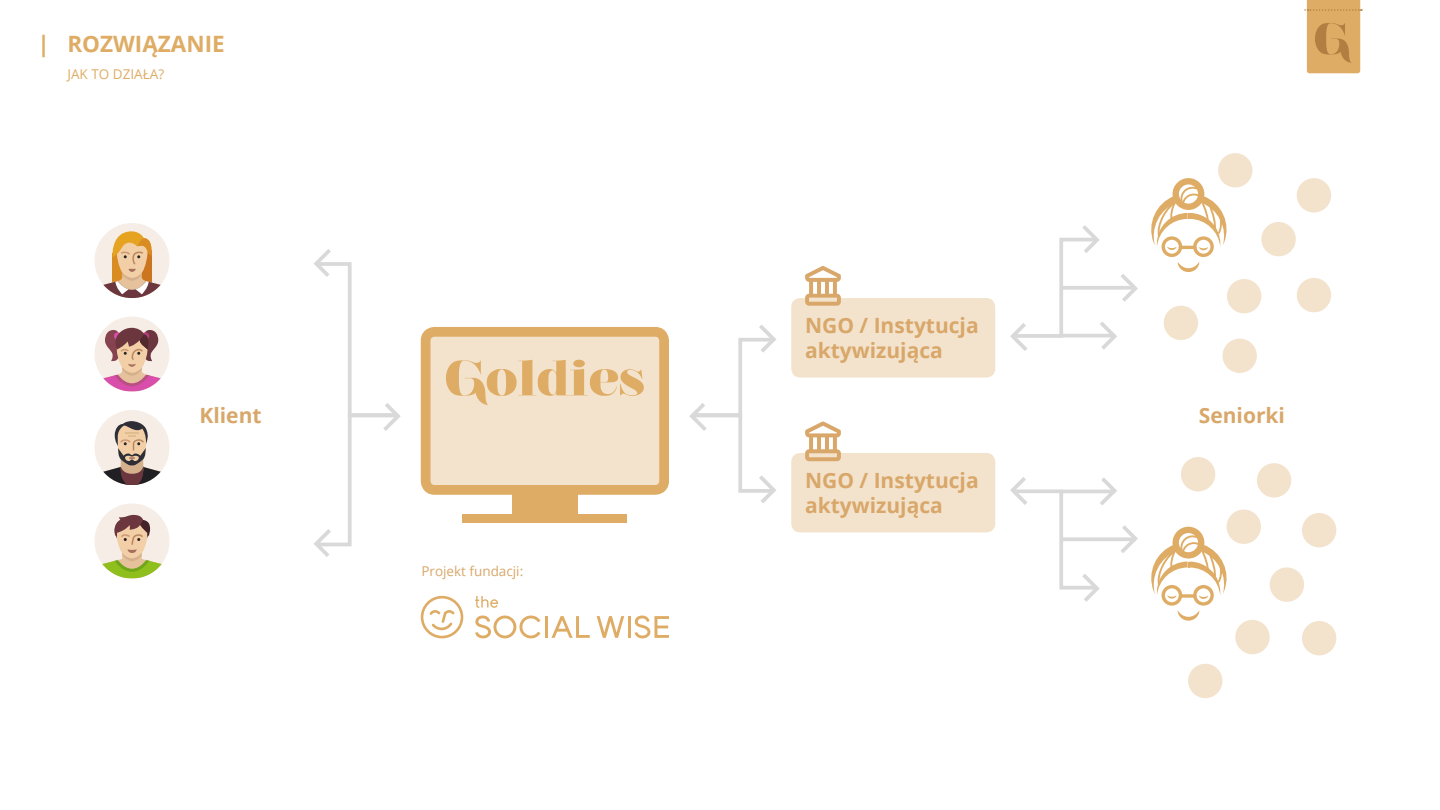
<style>
.page{position:relative;width:1440px;height:810px;background:#fff}
.page>*{position:absolute;margin:0;border:0;box-sizing:border-box;transform-origin:0 0}
.t1{font:700 22.5px "Open Sans";color:#deac64}
.t2{font:700 21px/25.2px "Open Sans";color:#d8a769}
.t3{font:13.5px "Open Sans";color:#d8a769}
.t4{font:13.5px "Open Sans";color:#deac64}
</style>
<div class="page">
<svg style="left:1305px;top:0;width:58px;height:73px;background:#daac6b"></svg>
<div style="left:791px;top:298px;width:204px;height:80px;background:#f3e3cd;border-radius:9px"></div>
<div style="left:791px;top:453px;width:204px;height:79px;background:#f3e3cd;border-radius:9px"></div>
<svg style="left:475px;top:616px;width:65px;height:22px"></svg>
<hr style="left:545px;top:616px;width:3px;height:22px;background:#deac64">
<svg style="left:551px;top:616px;width:39px;height:22px"></svg>
<svg style="left:597px;top:616px;width:27px;height:22px"></svg>
<hr style="left:628px;top:616px;width:3px;height:22px;background:#deac64">
<svg style="left:635px;top:616px;width:34px;height:22px"></svg>
<svg style="left:475px;top:596px;width:23px;height:12px"></svg>
<svg style="left:421px;top:596px;width:42px;height:42px"></svg>
<div style="left:426px;top:332px;width:238px;height:158px;background:#f3e3cd;border-radius:9px"></div>
<div style="left:421px;top:327px;width:248px;height:168px;border:10px solid #deac64;border-radius:9px"></div>
<svg style="left:446px;top:360px;width:198px;height:45px"></svg>
<div style="left:512px;top:491px;width:65px;height:22px;background:#deac64"></div>
<div style="left:463px;top:514px;width:164px;height:8px;background:#deac64"></div>
<svg style="left:1151px;top:178px;width:76px;height:94px"></svg>
<svg style="left:1151px;top:527px;width:80px;height:94px"></svg>
<div style="left:1164px;top:306px;width:34px;height:34px;background:#f3e3cd;border-radius:50%"></div>
<div style="left:1302px;top:513px;width:34px;height:34px;background:#f3e3cd;border-radius:50%"></div>
<div style="left:1302px;top:621px;width:34px;height:34px;background:#f3e3cd;border-radius:50%"></div>
<div style="left:1257px;top:463px;width:34px;height:35px;background:#f3e3cd;border-radius:50%"></div>
<div style="left:1227px;top:279px;width:34px;height:34px;background:#f3e3cd;border-radius:50%"></div>
<div style="left:1235px;top:620px;width:35px;height:34px;background:#f3e3cd;border-radius:50%"></div>
<div style="left:1222px;top:339px;width:35px;height:34px;background:#f3e3cd;border-radius:50%"></div>
<div style="left:1218px;top:153px;width:35px;height:35px;background:#f3e3cd;border-radius:50%"></div>
<div style="left:1227px;top:510px;width:34px;height:34px;background:#f3e3cd;border-radius:50%"></div>
<div style="left:1261px;top:222px;width:35px;height:34px;background:#f3e3cd;border-radius:50%"></div>
<div style="left:1270px;top:567px;width:34px;height:35px;background:#f3e3cd;border-radius:50%"></div>
<div style="left:1297px;top:278px;width:34px;height:34px;background:#f3e3cd;border-radius:50%"></div>
<div style="left:1297px;top:178px;width:34px;height:35px;background:#f3e3cd;border-radius:50%"></div>
<div style="left:1188px;top:664px;width:35px;height:34px;background:#f3e3cd;border-radius:50%"></div>
<div style="left:1181px;top:457px;width:34px;height:34px;background:#f3e3cd;border-radius:50%"></div>
<svg style="left:1010px;top:225px;width:128px;height:126px"></svg>
<svg style="left:1010px;top:477px;width:128px;height:125px"></svg>
<svg style="left:689px;top:325px;width:87px;height:178px"></svg>
<svg style="left:314px;top:249px;width:87px;height:308px"></svg>
<svg style="left:1063px;top:286px;width:72px;height:4px"></svg>
<svg style="left:1063px;top:537px;width:72px;height:4px"></svg>
<hr style="left:1063px;top:334px;width:52px;height:3px;background:#d9d9d9">
<hr style="left:1063px;top:490px;width:52px;height:3px;background:#d9d9d9">
<div style="left:94px;top:504px;width:76px;height:75px;background:#f5ede6;border-radius:50%"></div>
<svg style="left:94px;top:514px;width:76px;height:65px"></svg>
<div style="left:94px;top:410px;width:76px;height:75px;background:#f5ede6;border-radius:50%"></div>
<svg style="left:94px;top:421px;width:76px;height:64px"></svg>
<div style="left:94px;top:317px;width:76px;height:75px;background:#f5ede6;border-radius:50%"></div>
<svg style="left:94px;top:328px;width:76px;height:64px"></svg>
<div style="left:94px;top:223px;width:76px;height:75px;background:#f5ede6;border-radius:50%"></div>
<svg style="left:94px;top:228px;width:76px;height:70px"></svg>
<svg style="left:805px;top:266px;width:36px;height:40px"></svg>
<svg style="left:805px;top:421px;width:36px;height:40px"></svg>
<p class="t1" style="left:38px;top:28px;width:189px">| ROZWIĄZANIE</p>
<p class="t4" style="left:68px;top:65px;width:98px">JAK TO DZIAŁA?</p>
<p class="t2" style="left:805px;top:312px;width:175px">NGO / Instytucja aktywizująca</p>
<p class="t2" style="left:200px;top:402px;width:64px">Klient</p>
<p class="t2" style="left:1199px;top:402px;width:88px">Seniorki</p>
<p class="t3" style="left:421px;top:561px;width:103px">Projekt fundacji:</p>
<p class="t2" style="left:805px;top:467px;width:175px">NGO / Instytucja aktywizująca</p>
</div>
